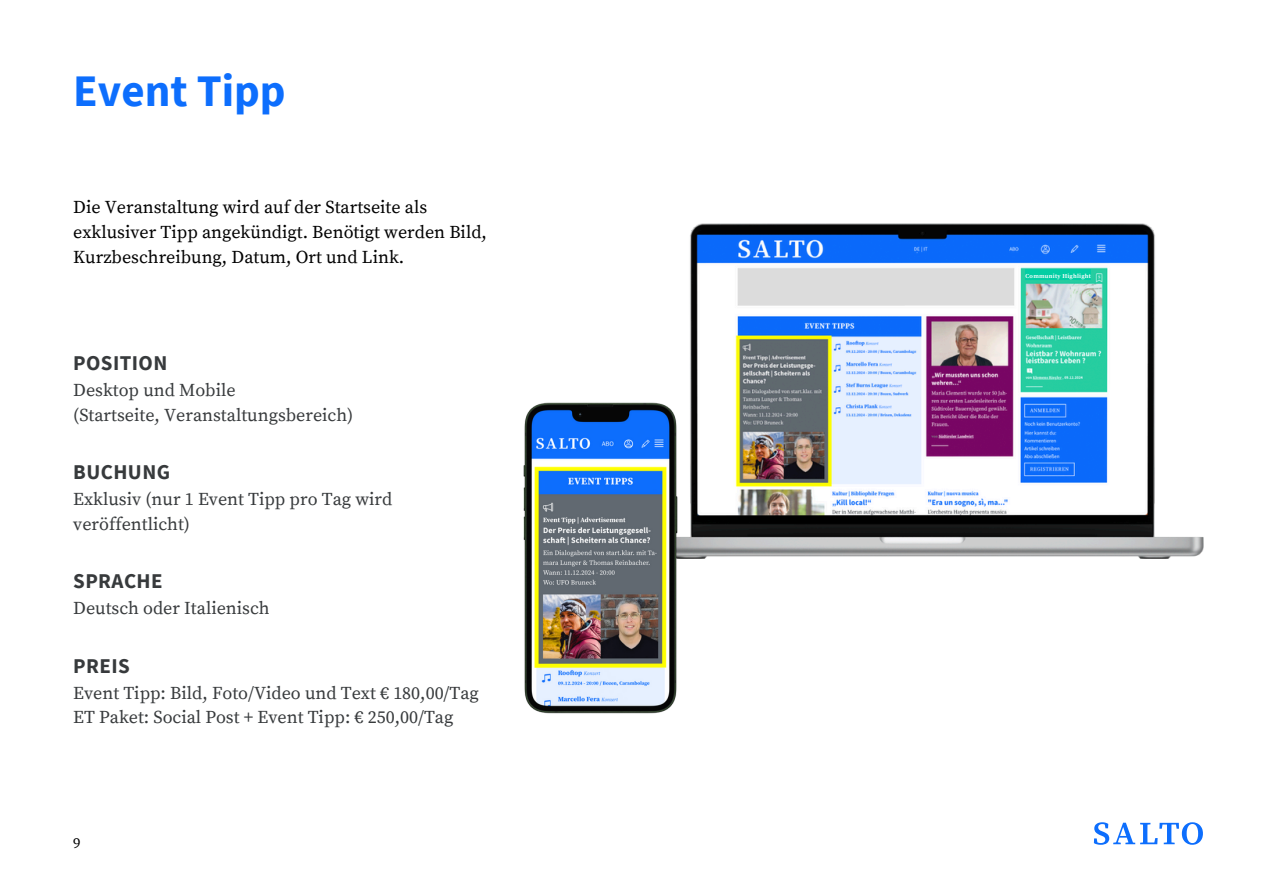
<style>
.page{position:relative;width:1263px;height:894px;background:#fff}
.page>*{position:absolute;margin:0;border:0;box-sizing:border-box;transform-origin:0 0}
.t1{font:700 45px "Source Sans Pro";color:#0d6efd}
.t2{font:700 21px "Source Sans Pro";letter-spacing:.02em;color:#373a3c}
.t3{font:18px/24.8px "Source Serif Pro";color:#373a3c}
.t4{font:18px/24.8px "Source Serif Pro";color:#000}
.t5{font:15px "Source Serif Pro";color:#000}
.t6{font:700 6.15px "Source Serif Pro";letter-spacing:.04em;color:#fff}
</style>
<div class="page">
<img style="left:678px;top:223px;width:526px;height:335px">
<img style="left:523px;top:402px;width:155px;height:312px">
<svg style="left:1094px;top:822px;width:109px;height:22px"></svg>
<div style="left:1025px;top:269px;width:66px;height:11px;background:#03cea4"></div>
<h1 class="t1" style="left:73px;top:62px;width:214px">Event Tipp</h1>
<h2 class="t4" style="left:73px;top:195px;width:415px">Die Veranstaltung wird auf der Startseite als exklusiver Tipp angekündigt. Benötigt werden Bild,<br>Kurzbeschreibung, Datum, Ort und Link.</h2>
<h2 class="t2" style="left:73px;top:349px;width:96px">POSITION</h2>
<h2 class="t3" style="left:73px;top:378px;width:282px">Desktop und Mobile<br>(Startseite, Veranstaltungsbereich)</h2>
<h2 class="t2" style="left:73px;top:458px;width:98px">BUCHUNG</h2>
<h2 class="t3" style="left:73px;top:487px;width:321px">Exklusiv (nur 1 Event Tipp pro Tag wird veröffentlicht)</h2>
<h2 class="t2" style="left:73px;top:567px;width:91px">SPRACHE</h2>
<h2 class="t3" style="left:73px;top:596px;width:198px">Deutsch oder Italienisch</h2>
<h2 class="t2" style="left:73px;top:652px;width:58px">PREIS</h2>
<h2 class="t3" style="left:73px;top:680px;width:407px">Event Tipp: Bild, Foto/Video und Text € 180,00/Tag<br>ET Paket: Social Post + Event Tipp: € 250,00/Tag</h2>
<p class="t5" style="left:73px;top:834px;width:9px">9</p>
<p class="t6" style="left:1026px;top:272px;width:67px">Community Highlight</p>
</div>
